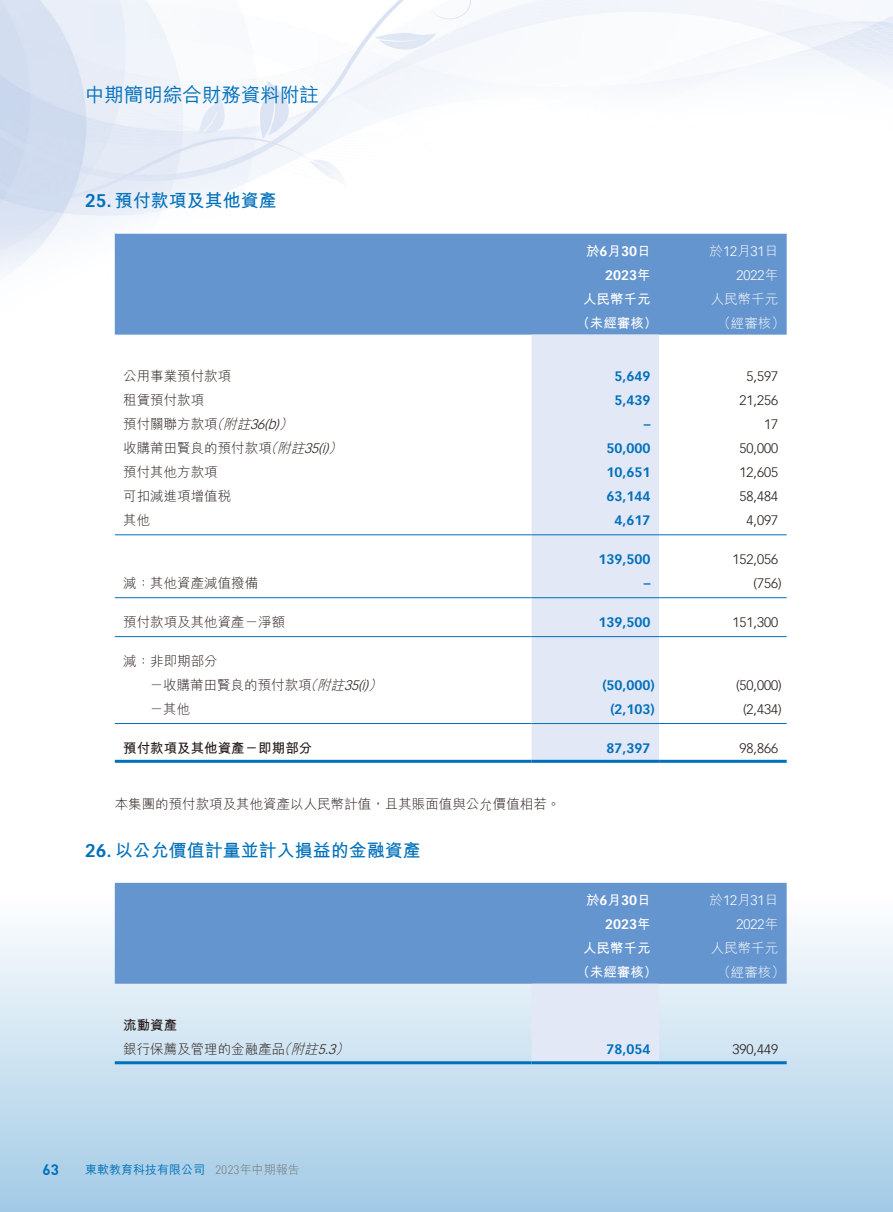
<style>
.page{position:relative;width:893px;height:1212px;background:#fff}
.page>*{position:absolute;margin:0;border:0;box-sizing:border-box;transform-origin:0 0}
.t1{font:500 19.5px "M Hei HK";color:#0070bb}
.t2{font:700 18px "M Hei HK";color:#0070bb}
.t3{font:700 15px "DIN Pro";color:#0070bb}
.t4{font:300 13.5px "M Hei HK";color:#231916}
.t5{font:300 13.5px "Vectora LT Std";color:#231916}
.t6{font:700 13.5px "Vectora LT Std";color:#0070bb}
.t7{font:700 13.5px "M Hei HK";color:#fff}
.t8{font:300 13.5px/24px "Vectora LT Std";color:#fff;text-align:right}
.t9{font:italic 300 13.5px "Vectora LT Std";color:#231916}
.t10{font:300 13.5px "M Hei HK";color:#fff}
.t11{font:700 13.5px "M Hei HK";color:#231916}
.t12{font:700 13.5px "Vectora LT Std";color:#fff}
.t13{font:italic 300 13.5px "M Hei HK";color:#231916}
.t14{font:500 12px "M Hei HK";color:#0070bb}
.t15{font:300 12px "M Hei HK";color:#727272}
.s1{font-family:"Vectora LT Std"}
.s2{font-family:"M Hei HK"}
.s3{font-style:italic}
.s4{font-family:"DIN Pro"}
</style>
<div class="page">
<div style="left:0;top:866px;width:893px;height:346px;background:linear-gradient(to bottom,#fff,#a3cbe6)"></div>
<img style="left:0;top:0;width:893px;height:335px">
<div style="left:115px;top:234px;width:672px;height:101px;background:#6595cf"></div>
<div style="left:531px;top:335px;width:128px;height:425px;background:#e2e8f6"></div>
<hr style="left:115px;top:534px;width:416px;height:1px;background:#0070bb">
<hr style="left:531px;top:534px;width:128px;height:1px;background:#0070bb">
<hr style="left:659px;top:534px;width:128px;height:1px;background:#0070bb">
<hr style="left:115px;top:597px;width:416px;height:1px;background:#0070bb">
<hr style="left:531px;top:597px;width:128px;height:1px;background:#0070bb">
<hr style="left:659px;top:597px;width:128px;height:1px;background:#0070bb">
<hr style="left:115px;top:636px;width:416px;height:1px;background:#0070bb">
<hr style="left:531px;top:636px;width:128px;height:1px;background:#0070bb">
<hr style="left:659px;top:636px;width:128px;height:1px;background:#0070bb">
<hr style="left:115px;top:723px;width:416px;height:1px;background:#0070bb">
<hr style="left:531px;top:723px;width:128px;height:1px;background:#0070bb">
<hr style="left:659px;top:723px;width:128px;height:1px;background:#0070bb">
<hr style="left:115px;top:760px;width:416px;height:3px;background:#0070bb">
<hr style="left:531px;top:760px;width:128px;height:3px;background:#0070bb">
<hr style="left:659px;top:760px;width:128px;height:3px;background:#0070bb">
<div style="left:115px;top:883px;width:672px;height:101px;background:#6595cf"></div>
<div style="left:531px;top:984px;width:128px;height:77px;background:#e2e8f6"></div>
<hr style="left:115px;top:1061px;width:416px;height:3px;background:#0070bb">
<hr style="left:531px;top:1061px;width:128px;height:3px;background:#0070bb">
<hr style="left:659px;top:1061px;width:128px;height:3px;background:#0070bb">
<h1 class="t1" style="left:85px;top:81px;width:235px">中期簡明綜合財務資料附註</h1>
<h2 class="t2" style="left:85px;top:188px;width:193px"><span class="s1">25.</span> 預付款項及其他資產</h2>
<p class="t7" style="left:586px;top:241px;width:66px">於月<span class="s1">6 30</span>日</p>
<p class="t12" style="left:605px;top:267px;width:47px">2023<span class="s2">年</span></p>
<p class="t7" style="left:583px;top:289px;width:69px">人民幣千元</p>
<p class="t7" style="left:576px;top:313px;width:82px">（未經審核）</p>
<p class="t4" style="left:123px;top:366px;width:109px">公用事業預付款項</p>
<p class="t6" style="left:615px;top:368px;width:37px">5,649</p>
<p class="t4" style="left:123px;top:390px;width:82px">租賃預付款項</p>
<p class="t6" style="left:615px;top:392px;width:37px">5,439</p>
<p class="t13" style="left:210px;top:414px;width:20px">（</p>
<p class="t9" style="left:264px;top:416px;width:34px"><span class="s2">(</span>(b(</p>
<p class="t4" style="left:123px;top:414px;width:133px">預付關聯方款項<span class="s3">附註</span></p>
<p class="t9" style="left:250px;top:416px;width:20px">36</p>
<p class="t6" style="left:644px;top:416px;width:8px">–</p>
<p class="t13" style="left:264px;top:438px;width:20px">（</p>
<p class="t9" style="left:318px;top:440px;width:30px"><span class="s2">(</span>(i(</p>
<p class="t4" style="left:123px;top:438px;width:187px">收購莆田賢良的預付款項<span class="s3">附註</span></p>
<p class="t9" style="left:304px;top:440px;width:20px">35</p>
<p class="t6" style="left:607px;top:440px;width:45px">50,000</p>
<p class="t4" style="left:123px;top:462px;width:96px">預付其他方款項</p>
<p class="t6" style="left:607px;top:464px;width:45px">10,651</p>
<p class="t4" style="left:123px;top:486px;width:109px">可扣減進項增值稅</p>
<p class="t6" style="left:607px;top:488px;width:45px">63,144</p>
<p class="t4" style="left:123px;top:510px;width:28px">其他</p>
<p class="t6" style="left:615px;top:512px;width:37px">4,617</p>
<p class="t6" style="left:599px;top:551px;width:53px">139,500</p>
<p class="t4" style="left:123px;top:573px;width:136px">減：其他資產減值撥備</p>
<p class="t6" style="left:644px;top:575px;width:8px">–</p>
<p class="t4" style="left:123px;top:612px;width:163px">預付款項及其他資產－淨額</p>
<p class="t4" style="left:123px;top:651px;width:96px">減：非即期部分</p>
<p class="t6" style="left:599px;top:614px;width:53px">139,500</p>
<p class="t13" style="left:304px;top:675px;width:20px">（</p>
<p class="t9" style="left:358px;top:677px;width:30px"><span class="s2">(</span>(i(</p>
<p class="t4" style="left:150px;top:675px;width:201px">－收購莆田賢良的預付款項<span class="s3">附註</span></p>
<p class="t9" style="left:344px;top:677px;width:20px">35</p>
<p class="t6" style="left:602px;top:677px;width:54px">)50,000(</p>
<p class="t4" style="left:150px;top:699px;width:42px">－其他</p>
<p class="t6" style="left:610px;top:701px;width:46px">)2,103(</p>
<p class="t11" style="left:123px;top:738px;width:190px">預付款項及其他資產－即期部分</p>
<p class="t6" style="left:607px;top:739px;width:45px">87,397</p>
<p class="t4" style="left:115px;top:795px;width:447px">本集團的預付款項及其他資產以人民幣計值，且其賬面值與公允價值相若。</p>
<h2 class="t2" style="left:85px;top:837px;width:337px"><span class="s1">26.</span> 以公允價值計量並計入損益的金融資產</h2>
<p class="t7" style="left:586px;top:890px;width:66px">於月<span class="s1">6 30</span>日</p>
<p class="t12" style="left:605px;top:916px;width:47px">2023<span class="s2">年</span></p>
<p class="t7" style="left:583px;top:938px;width:69px">人民幣千元</p>
<p class="t7" style="left:576px;top:962px;width:82px">（未經審核）</p>
<p class="t11" style="left:123px;top:1015px;width:55px">流動資產</p>
<p class="t13" style="left:277px;top:1039px;width:20px">（</p>
<p class="t13" style="left:335px;top:1039px;width:20px">(</p>
<p class="t4" style="left:123px;top:1039px;width:201px">銀行保薦及管理的金融產品<span class="s3">附註</span></p>
<p class="t9" style="left:318px;top:1041px;width:23px">5.3</p>
<p class="t6" style="left:607px;top:1041px;width:45px">78,054</p>
<p class="t3" style="left:43px;top:1159px;width:18px">63</p>
<p class="t14" style="left:85px;top:1161px;width:121px">東軟教育科技有限公司</p>
<p class="t15" style="left:215px;top:1161px;width:86px"><span class="s4">2023</span>年中期報告</p>
<p class="t8" style="left:710px;top:239px;width:70px"><span class="s2">於</span>12<span class="s2">月</span>31<span class="s2">日<br></span>2022<span class="s2">年</span></p>
<p class="t10" style="left:711px;top:290px;width:69px">人民幣千元</p>
<p class="t10" style="left:717px;top:314px;width:69px">（經審核(</p>
<p class="t5" style="left:747px;top:368px;width:33px">5,597</p>
<p class="t5" style="left:740px;top:392px;width:40px">21,256</p>
<p class="t5" style="left:764px;top:416px;width:16px">17</p>
<p class="t5" style="left:740px;top:440px;width:40px">50,000</p>
<p class="t5" style="left:740px;top:464px;width:40px">12,605</p>
<p class="t5" style="left:740px;top:488px;width:40px">58,484</p>
<p class="t5" style="left:747px;top:512px;width:33px">4,097</p>
<p class="t5" style="left:732px;top:551px;width:47px">152,056</p>
<p class="t5" style="left:754px;top:575px;width:30px">)756(</p>
<p class="t5" style="left:732px;top:614px;width:47px">151,300</p>
<p class="t5" style="left:736px;top:677px;width:47px">)50,000(</p>
<p class="t5" style="left:743px;top:701px;width:40px">)2,434(</p>
<p class="t5" style="left:740px;top:740px;width:40px">98,866</p>
<p class="t8" style="left:710px;top:888px;width:70px"><span class="s2">於</span>12<span class="s2">月</span>31<span class="s2">日<br></span>2022<span class="s2">年</span></p>
<p class="t10" style="left:711px;top:939px;width:69px">人民幣千元</p>
<p class="t10" style="left:717px;top:963px;width:69px">（經審核(</p>
<p class="t5" style="left:732px;top:1041px;width:47px">390,449</p>
</div>
